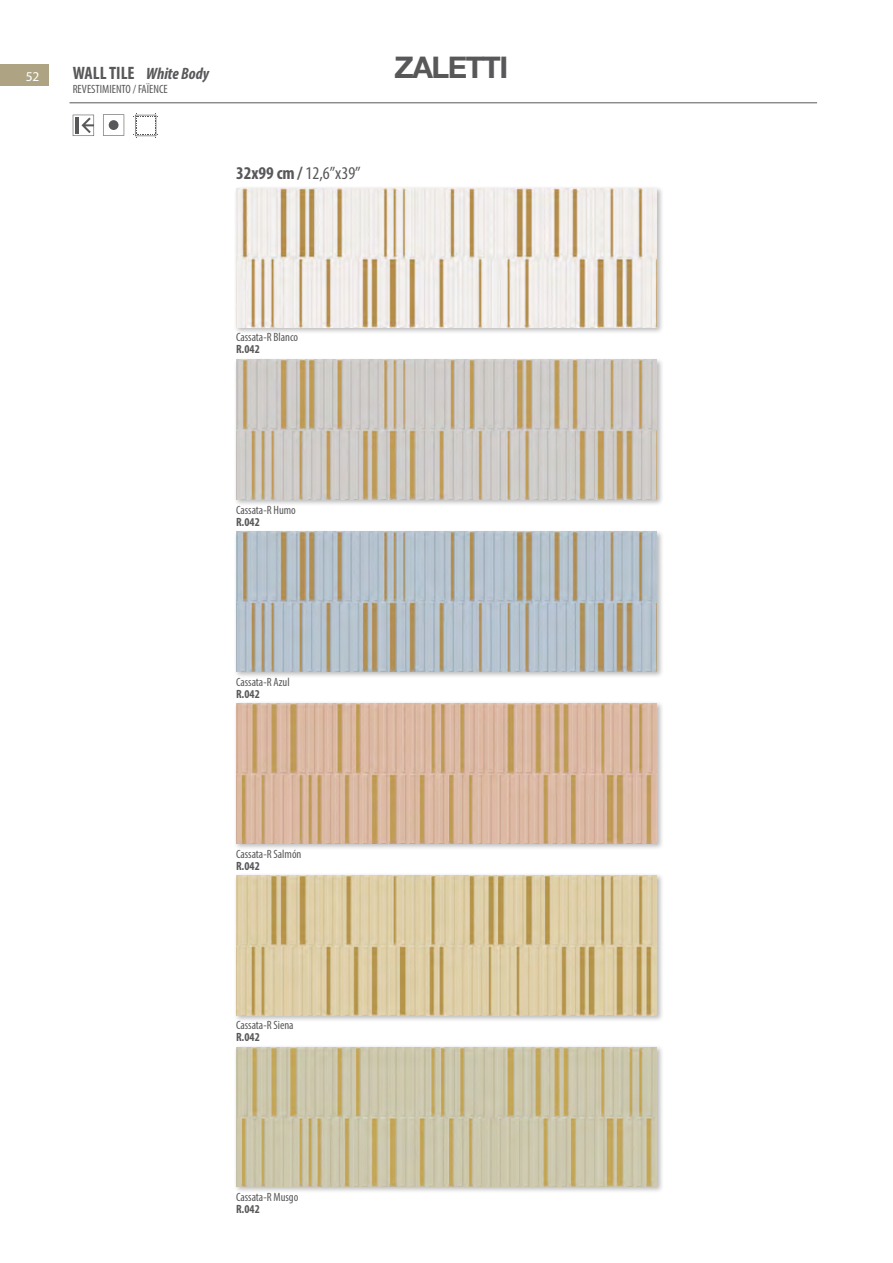
<style>
.page{position:relative;width:893px;height:1263px;background:#fff}
.page>*{position:absolute;margin:0;border:0;box-sizing:border-box;transform-origin:0 0}
.t1{font:700 30px "Helvetica Neue";letter-spacing:-.05em;color:#58585a}
.t2{font:condensed 18px "Myriad Pro";color:#58585a}
.t3{font:italic 700 condensed 16.5px "Myriad Pro";color:#58585a}
.t4{font:13.5px "Myriad Pro";color:#fff}
.t5{font:condensed 12px "Myriad Pro";color:#58585a}
.t6{font:700 condensed 12px "Myriad Pro";color:#58585a}
.s1{font-style:normal;font-size:18px}
.s2{font-weight:700}
</style>
<div class="page">
<div style="left:233px;top:186px;width:431px;height:149px;background:#1a171c;opacity:.3"></div>
<img style="left:236px;top:188px;width:421px;height:140px">
<div style="left:233px;top:701px;width:431px;height:149px;background:#1a171c;opacity:.3"></div>
<img style="left:236px;top:704px;width:421px;height:139px">
<div style="left:233px;top:357px;width:431px;height:149px;background:#1a171c;opacity:.3"></div>
<img style="left:236px;top:360px;width:421px;height:140px">
<div style="left:233px;top:873px;width:431px;height:149px;background:#1a171c;opacity:.3"></div>
<img style="left:236px;top:875px;width:421px;height:140px">
<div style="left:233px;top:529px;width:431px;height:149px;background:#1a171c;opacity:.3"></div>
<img style="left:236px;top:532px;width:421px;height:139px">
<div style="left:233px;top:1045px;width:431px;height:149px;background:#1a171c;opacity:.3"></div>
<img style="left:236px;top:1047px;width:421px;height:140px">
<div style="left:0;top:65px;width:48px;height:21px;background:#aea484"></div>
<svg style="left:103px;top:114px;width:21px;height:22px"></svg>
<svg style="left:73px;top:115px;width:21px;height:21px"></svg>
<hr style="left:75px;top:117px;width:4px;height:17px;background:#58585a">
<svg style="left:133px;top:113px;width:25px;height:25px"></svg>
<hr style="left:70px;top:102px;width:747px;height:1px;background:#58585a">
<p class="t4" style="left:26px;top:68px;width:15px">52</p>
<h3 class="t3" style="left:73px;top:63px;width:138px"><span class="s1">WALL TILE</span> White Body</h3>
<h1 class="t1" style="left:394px;top:44px;width:115px">ZALETTI</h1>
<p class="t5" style="left:73px;top:82px;width:97px">REVESTIMIENTO / FAÏENCE</p>
<h2 class="t2" style="left:236px;top:163px;width:126px"><span class="s2">32x99 cm /</span> 12,6”x39”</h2>
<p class="t5" style="left:236px;top:330px;width:64px">Cassata-R Blanco</p>
<p class="t6" style="left:236px;top:342px;width:25px">R.042</p>
<p class="t5" style="left:236px;top:503px;width:61px">Cassata-R Humo</p>
<p class="t6" style="left:236px;top:514px;width:25px">R.042</p>
<p class="t5" style="left:236px;top:674px;width:55px">Cassata-R Azul</p>
<p class="t6" style="left:236px;top:686px;width:25px">R.042</p>
<p class="t5" style="left:236px;top:846px;width:67px">Cassata-R Salmón</p>
<p class="t6" style="left:236px;top:858px;width:25px">R.042</p>
<p class="t5" style="left:236px;top:1018px;width:59px">Cassata-R Siena</p>
<p class="t6" style="left:236px;top:1030px;width:25px">R.042</p>
<p class="t5" style="left:236px;top:1190px;width:64px">Cassata-R Musgo</p>
<p class="t6" style="left:236px;top:1202px;width:25px">R.042</p>
</div>
